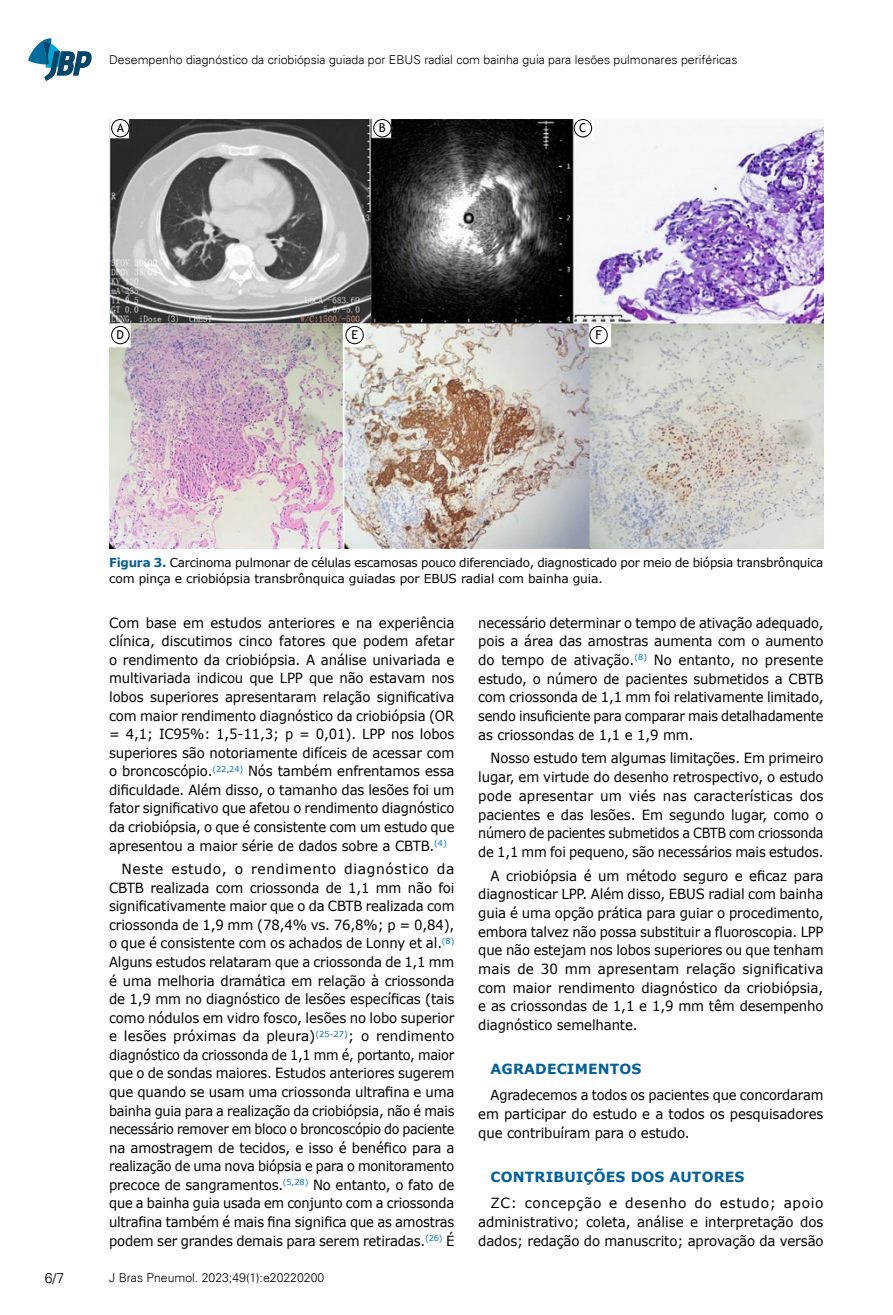
<style>
.page{position:relative;width:893px;height:1315px;background:#fff}
.page>*{position:absolute;margin:0;border:0;box-sizing:border-box;transform-origin:0 0}
.t1{font:14px/18.7px "Verdana";letter-spacing:-.01em;color:#000;text-align:justify;scale:.95 1}
.t2{font:14px/18.6px "Verdana";letter-spacing:-.01em;color:#000;text-align:justify}
.t3{font:14px/18.7px "Verdana";letter-spacing:-.01em;color:#000;text-align:justify;scale:.94 1}
.t4{font:700 14px "Verdana";letter-spacing:.01em;color:#01609a}
.t5{font:300 14px "Univers";color:#000}
.t6{font:12.25px/15.8px "Verdana";letter-spacing:-.02em;color:#000}
.t7{font:300 12.25px "Univers";color:#000}
.t8{font:12.25px "Trebuchet MS";color:#000}
.s1{font-weight:700;color:#01609a}
</style>
<div class="page">
<svg style="left:28px;top:38px;width:64px;height:43px"></svg>
<img style="left:109px;top:119px;width:714px;height:429px">
<div style="left:112px;top:119px;width:17px;height:18px;background:#fff;border-radius:50%"></div>
<div style="left:111px;top:119px;width:18px;height:18px;border:1px solid #000;border-radius:50%"></div>
<div style="left:374px;top:119px;width:17px;height:18px;background:#fff;border-radius:50%"></div>
<div style="left:373px;top:119px;width:18px;height:18px;border:1px solid #000;border-radius:50%"></div>
<div style="left:574px;top:119px;width:18px;height:18px;background:#fff;border-radius:50%"></div>
<div style="left:574px;top:119px;width:18px;height:18px;border:1px solid #000;border-radius:50%"></div>
<div style="left:112px;top:326px;width:17px;height:18px;background:#fff;border-radius:50%"></div>
<div style="left:111px;top:326px;width:18px;height:18px;border:1px solid #000;border-radius:50%"></div>
<div style="left:346px;top:326px;width:17px;height:18px;background:#fff;border-radius:50%"></div>
<div style="left:345px;top:326px;width:19px;height:18px;border:1px solid #000;border-radius:50%"></div>
<div style="left:590px;top:326px;width:17px;height:18px;background:#fff;border-radius:50%"></div>
<div style="left:589px;top:326px;width:19px;height:18px;border:1px solid #000;border-radius:50%"></div>
<p class="t7" style="left:109px;top:52px;width:630px">Desempenho diagnóstico da criobiópsia guiada por EBUS radial com bainha guia para lesões pulmonares periféricas</p>
<p class="t8" style="left:117px;top:120px;width:9px">A</p>
<p class="t8" style="left:379px;top:120px;width:8px">B</p>
<p class="t8" style="left:579px;top:120px;width:9px">C</p>
<p class="t8" style="left:117px;top:327px;width:9px">D</p>
<p class="t8" style="left:351px;top:327px;width:8px">E</p>
<p class="t8" style="left:595px;top:327px;width:8px">F</p>
<p class="t6" style="left:109px;top:554px;width:716px"><span class="s1">Figura 3.</span> Carcinoma pulmonar de células escamosas pouco diferenciado, diagnosticado por meio de biópsia transbrônquica com pinça e criobiópsia transbrônquica guiadas por EBUS radial com bainha guia.</p>
<p class="t1" style="left:109px;top:613px;width:365px">Com base em estudos anteriores e na experiência clínica, discutimos cinco fatores que podem afetar o rendimento da criobiópsia. A análise univariada e multivariada indicou que LPP que não estavam nos lobos superiores apresentaram relação significativa com maior rendimento diagnóstico da criobiópsia (OR = 4,1; IC95%: 1,5-11,3; p = 0,01). LPP nos lobos superiores são notoriamente difíceis de acessar com o broncoscópio.<sup>(22,24)</sup> Nós também enfrentamos essa dificuldade. Além disso, o tamanho das lesões foi um fator significativo que afetou o rendimento diagnóstico da criobiópsia, o que é consistente com um estudo que apresentou a maior série de dados sobre a CBTB.<sup>(4)</sup></p>
<p class="t2" style="left:109px;top:860px;width:347px;text-indent:12px">Neste estudo, o rendimento diagnóstico da CBTB realizada com criossonda de 1,1 mm não foi significativamente maior que o da CBTB realizada com criossonda de 1,9 mm (78,4% vs. 76,8%; p = 0,84), o que é consistente com os achados de Lonny et al.<sup>(8)<br></sup>Alguns estudos relataram que a criossonda de 1,1 mm é uma melhoria dramática em relação à criossonda de 1,9 mm no diagnóstico de lesões específicas (tais como nódulos em vidro fosco, lesões no lobo superior e lesões próximas da pleura)<sup>(25-27)</sup>; o rendimento diagnóstico da criossonda de 1,1 mm é, portanto, maior que o de sondas maiores. Estudos anteriores sugerem que quando se usam uma criossonda ultrafina e uma bainha guia para a realização da criobiópsia, não é mais necessário remover em bloco o broncoscópio do paciente na amostragem de tecidos, e isso é benéfico para a realização de uma nova biópsia e para o monitoramento precoce de sangramentos.<sup>(5,28)</sup> No entanto, o fato de que a bainha guia usada em conjunto com a criossonda ultrafina também é mais fina significa que as amostras podem ser grandes demais para serem retiradas.<sup>(26)</sup> É</p>
<p class="t5" style="left:45px;top:1269px;width:21px">6/7</p>
<p class="t7" style="left:109px;top:1270px;width:217px">J Bras Pneumol. 2023;49(1):e20220200</p>
<p class="t3" style="left:478px;top:613px;width:369px">necessário determinar o tempo de ativação adequado, pois a área das amostras aumenta com o aumento do tempo de ativação.<sup>(8)</sup> No entanto, no presente estudo, o número de pacientes submetidos a CBTB com criossonda de 1,1 mm foi relativamente limitado, sendo insuficiente para comparar mais detalhadamente as criossondas de 1,1 e 1,9 mm.</p>
<p class="t1" style="left:478px;top:749px;width:365px;text-indent:12px">Nosso estudo tem algumas limitações. Em primeiro lugar, em virtude do desenho retrospectivo, o estudo pode apresentar um viés nas características dos pacientes e das lesões. Em segundo lugar, como o número de pacientes submetidos a CBTB com criossonda de 1,1 mm foi pequeno, são necessários mais estudos.</p>
<p class="t1" style="left:478px;top:866px;width:365px;text-indent:12px">A criobiópsia é um método seguro e eficaz para diagnosticar LPP. Além disso, EBUS radial com bainha guia é uma opção prática para guiar o procedimento, embora talvez não possa substituir a fluoroscopia. LPP que não estejam nos lobos superiores ou que tenham mais de 30 mm apresentam relação significativa com maior rendimento diagnóstico da criobiópsia, e as criossondas de 1,1 e 1,9 mm têm desempenho diagnóstico semelhante.</p>
<p class="t4" style="left:491px;top:1060px;width:152px">AGRADECIMENTOS</p>
<p class="t3" style="left:478px;top:1086px;width:369px;text-indent:12px">Agradecemos a todos os pacientes que concordaram em participar do estudo e a todos os pesquisadores que contribuíram para o estudo.</p>
<p class="t4" style="left:491px;top:1167px;width:255px">CONTRIBUIÇÕES DOS AUTORES</p>
<p class="t2" style="left:478px;top:1194px;width:347px;text-indent:12px">ZC: concepção e desenho do estudo; apoio administrativo; coleta, análise e interpretação dos dados; redação do manuscrito; aprovação da versão</p>
</div>
